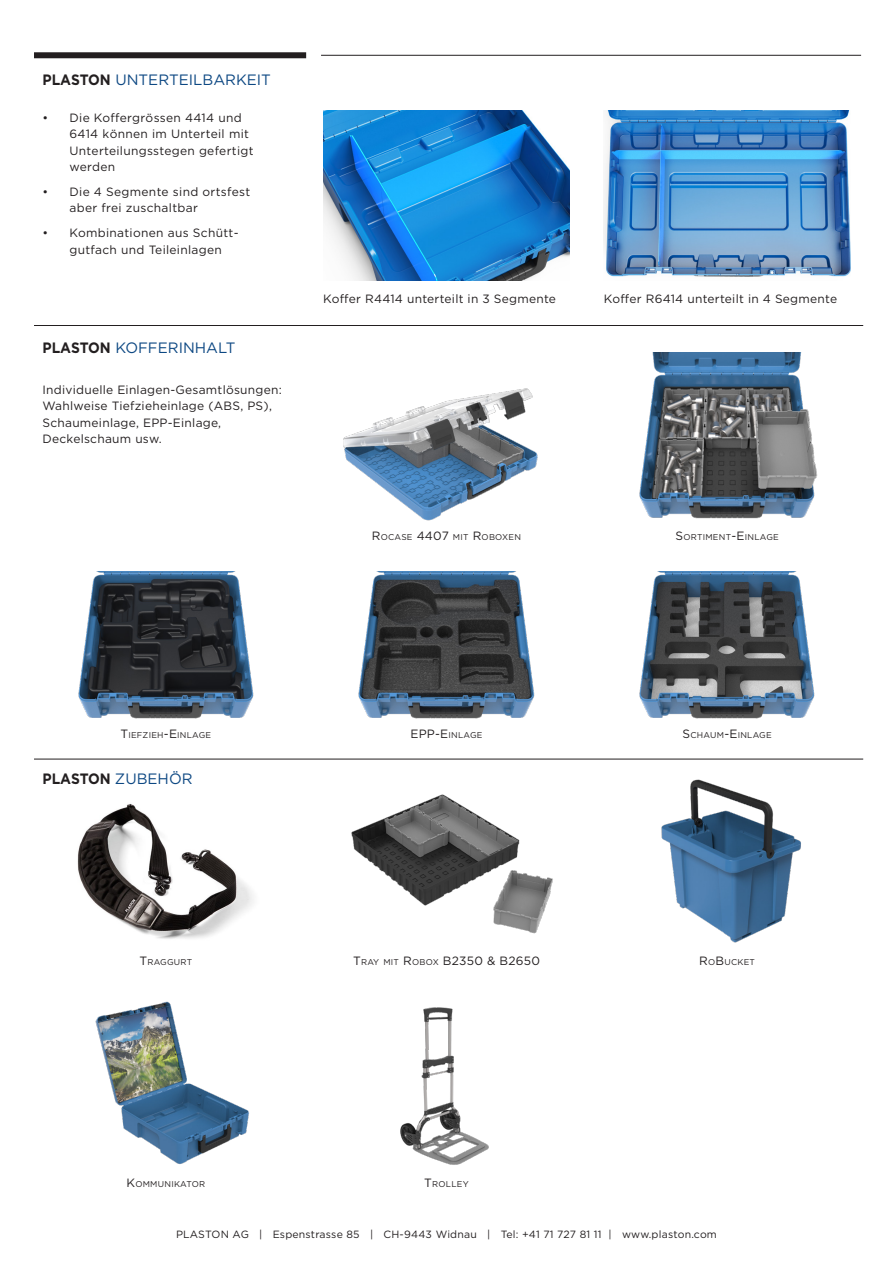
<style>
.page{position:relative;width:893px;height:1263px;background:#fff}
.page>*{position:absolute;margin:0;border:0;box-sizing:border-box;transform-origin:0 0}
.t1{font:15px "Gotham";color:#0d4883}
.t2{font:700 15px "Gotham";letter-spacing:-.005em;color:#231f20;scale:.92 1}
.Fließtext{font:12px/16.5px "Gotham";letter-spacing:.02em;color:#231f20}
.Fließtext-2{font:12px "Gotham";letter-spacing:.02em;color:#231f20}
.Fließtext-3{font:10.5px "Gotham";letter-spacing:.02em;color:#231f20}
.Fließtext-4{font:8.4px "Gotham";letter-spacing:.03em;color:#231f20}
.s1{font-weight:700;color:#231f20}
.s2{font-size:12px}
.s3{font-weight:400;color:#0d4883}
.s4{font-size:8.4px}
</style>
<div class="page">
<hr style="left:321px;top:55px;width:540px;height:1px;background:#231f20">
<div style="left:34px;top:52px;width:272px;height:6px;background:#231f20"></div>
<hr style="left:34px;top:325px;width:829px;height:1px;background:#231f20">
<hr style="left:34px;top:759px;width:829px;height:1px;background:#231f20">
<img style="left:661px;top:779px;width:140px;height:164px">
<img style="left:351px;top:794px;width:202px;height:140px">
<img style="left:400px;top:1007px;width:89px;height:158px">
<img style="left:77px;top:804px;width:177px;height:135px">
<img style="left:604px;top:111px;width:246px;height:166px">
<img style="left:323px;top:111px;width:247px;height:170px">
<img style="left:343px;top:388px;width:195px;height:133px">
<img style="left:639px;top:572px;width:176px;height:147px">
<img style="left:358px;top:572px;width:177px;height:147px">
<img style="left:78px;top:572px;width:176px;height:147px">
<img style="left:95px;top:1001px;width:154px;height:163px">
<img style="left:639px;top:353px;width:179px;height:166px">
<p class="t1" style="left:43px;top:71px;width:230px"><span class="s1">PLASTON</span> UNTERTEILBARKEIT</p>
<p class="Fließtext" style="left:70px;top:109px;width:186px;text-indent:-27px">• Die Koffergrössen 4414 und<br>6414 können im Unterteil mit<br>Unterteilungsstegen gefertigt werden</p>
<p class="Fließtext" style="left:70px;top:183px;width:182px;text-indent:-27px">• Die 4 Segmente sind ortsfest aber frei zuschaltbar</p>
<p class="Fließtext" style="left:70px;top:224px;width:171px;text-indent:-27px">• Kombinationen aus Schütt&shy;gutfach und Teileinlagen</p>
<p class="t1" style="left:43px;top:340px;width:195px"><span class="s1">PLASTON</span> KOFFERINHALT</p>
<p class="Fließtext" style="left:43px;top:381px;width:241px">Individuelle Einlagen-Gesamtlösungen:<br>Wahlweise Tiefzieheinlage (ABS, PS),<br>Schaumeinlage, EPP-Einlage,</p>
<p class="Fließtext" style="left:43px;top:431px;width:121px">Deckelschaum usw.</p>
<p class="Fließtext" style="left:323px;top:290px;width:234px">Koffer R4414 unterteilt in 3 Segmente</p>
<p class="Fließtext" style="left:604px;top:290px;width:235px">Koffer R6414 unterteilt in 4 Segmente</p>
<p class="Fließtext-4" style="left:372px;top:533px;width:151px"><span class="s2">R</span>OCASE <span class="s2">4407</span> MIT <span class="s2">R</span>OBOXEN</p>
<p class="Fließtext-4" style="left:675px;top:532px;width:105px"><span class="s2">S</span>ORTIMENT<span class="s2">-E</span> INLAGE</p>
<p class="Fließtext-4" style="left:120px;top:730px;width:92px"><span class="s2">T</span>IEFZIEH<span class="s2">-E</span>INLAGE</p>
<p class="Fließtext-4" style="left:410px;top:730px;width:74px"><span class="s2">EPP-E</span> INLAGE</p>
<p class="Fließtext-4" style="left:682px;top:730px;width:91px"><span class="s2">S</span>CHAUM<span class="s2">-E</span> INLAGE</p>
<p class="t2" style="left:43px;top:770px;width:165px">PLASTON <span class="s3">ZUBEHÖR</span></p>
<p class="Fließtext-4" style="left:139px;top:958px;width:54px"><span class="s2">T</span>RAGGURT</p>
<p class="Fließtext-2" style="left:353px;top:954px;width:188px">T<span class="s4">RAY MIT</span> R<span class="s4">OBOX</span> B2350 &amp; B2650</p>
<p class="Fließtext-4" style="left:699px;top:958px;width:57px"><span class="s2">R</span>O<span class="s2">B</span> UCKET</p>
<p class="Fließtext-4" style="left:127px;top:1179px;width:80px"><span class="s2">K</span>OMMUNIKATOR</p>
<p class="Fließtext-4" style="left:424px;top:1179px;width:46px"><span class="s2">T</span>ROLLEY</p>
<p class="Fließtext-3" style="left:176px;top:1228px;width:542px">PLASTON AG | Espenstrasse 85 | CH-9443 Widnau | Tel: +41 71 727 81 11 | www.plaston.com</p>
</div>
